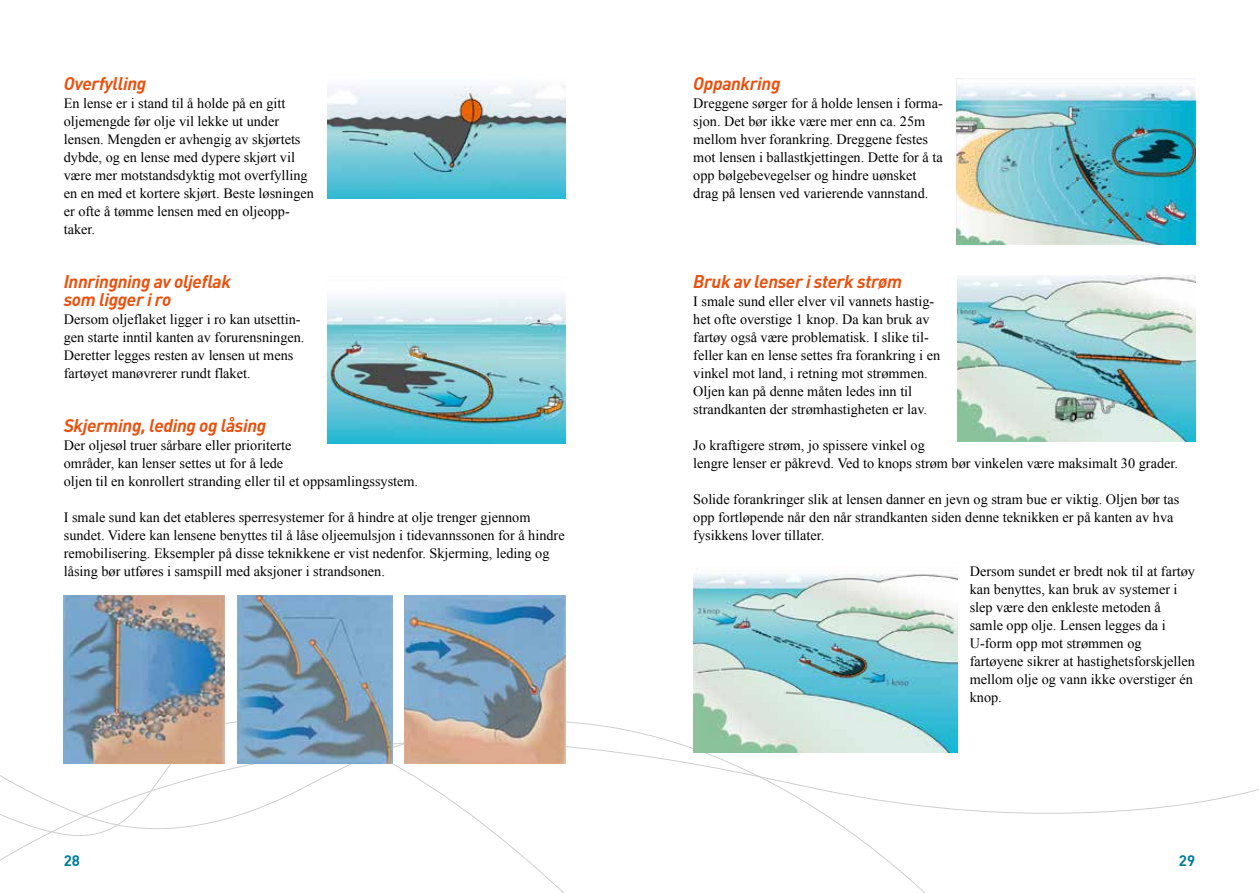
<style>
.page{position:relative;width:1259px;height:893px;background:#fff}
.page>*{position:absolute;margin:0;border:0;box-sizing:border-box;transform-origin:0 0}
.t1{font:italic 700 18px/18px "DIN";letter-spacing:-.02em;color:#e9510e}
.t2{font:700 15px "DIN";color:#007d96}
.t3{font:14.25px/18px "Times New Roman";color:#000}
</style>
<div class="page">
<svg style="left:0;top:707px;width:938px;height:186px"></svg>
<img style="left:327px;top:295px;width:239px;height:149px">
<img style="left:327px;top:85px;width:239px;height:113px">
<img style="left:64px;top:595px;width:161px;height:169px">
<img style="left:237px;top:595px;width:155px;height:169px">
<img style="left:404px;top:595px;width:161px;height:169px">
<img style="left:693px;top:573px;width:264px;height:179px">
<img style="left:957px;top:276px;width:238px;height:166px">
<img style="left:956px;top:79px;width:239px;height:166px">
<p class="t1" style="left:64px;top:74px;width:84px">Overfylling</p>
<p class="t3" style="left:64px;top:94px;width:252px">En lense er i stand til å holde på en gitt oljemengde før olje vil lekke ut under lensen. Mengden er avhengig av skjørtets dybde, og en lense med dypere skjørt vil være mer motstandsdyktig mot overfylling en en med et kortere skjørt. Beste løsningen er ofte å tømme lensen med en oljeopp&shy;taker.</p>
<p class="t1" style="left:64px;top:272px;width:169px">Innringning av oljeflak som ligger i ro</p>
<p class="t3" style="left:64px;top:310px;width:242px">Dersom oljeflaket ligger i ro kan utsettin&shy;gen starte inntil kanten av forurensningen.<br>Deretter legges resten av lensen ut mens fartøyet manøvrerer rundt flaket.</p>
<p class="t1" style="left:64px;top:416px;width:204px">Skjerming, leding og låsing</p>
<p class="t3" style="left:64px;top:436px;width:356px">Der oljesøl truer sårbare eller prioriterte<br>områder, kan lenser settes ut for å lede<br>oljen til en konrollert stranding eller til et oppsamlingssystem.</p>
<p class="t3" style="left:64px;top:508px;width:502px">I smale sund kan det etableres sperresystemer for å hindre at olje trenger gjennom sundet. Videre kan lensene benyttes til å låse oljeemulsjon i tidevannssonen for å hindre remobilisering. Eksempler på disse teknikkene er vist nedenfor. Skjerming, leding og låsing bør utføres i samspill med aksjoner i strandsonen.</p>
<p class="t1" style="left:693px;top:74px;width:89px">Oppankring</p>
<p class="t3" style="left:693px;top:94px;width:251px">Dreggene sørger for å holde lensen i forma&shy;sjon. Det bør ikke være mer enn ca. 25m mellom hver forankring. Dreggene festes mot lensen i ballastkjettingen. Dette for å ta opp bølgebevegelser og hindre uønsket drag på lensen ved varierende vannstand.</p>
<p class="t1" style="left:693px;top:272px;width:210px">Bruk av lenser i sterk strøm</p>
<p class="t3" style="left:693px;top:292px;width:248px">I smale sund eller elver vil vannets hastig&shy;het ofte overstige 1 knop. Da kan bruk av fartøy også være problematisk. I slike til&shy;feller kan en lense settes fra forankring i en vinkel mot land, i retning mot strømmen.<br>Oljen kan på denne måten ledes inn til strandkanten der strømhastigheten er lav.</p>
<p class="t3" style="left:693px;top:436px;width:486px">Jo kraftigere strøm, jo spissere vinkel og<br>lengre lenser er påkrevd. Ved to knops strøm bør vinkelen være maksimalt 30 grader.</p>
<p class="t3" style="left:693px;top:490px;width:487px">Solide forankringer slik at lensen danner en jevn og stram bue er viktig. Oljen bør tas opp fortløpende når den når strandkanten siden denne teknikken er på kanten av hva fysikkens lover tillater.</p>
<p class="t3" style="left:969px;top:562px;width:227px">Dersom sundet er bredt nok til at fartøy kan benyttes, kan bruk av systemer i slep være den enkleste metoden å samle opp olje. Lensen legges da i<br>U-form opp mot strømmen og fartøyene sikrer at hastighetsforskjellen mellom olje og vann ikke overstiger én knop.</p>
<p class="t2" style="left:64px;top:851px;width:18px">28</p>
<p class="t2" style="left:1179px;top:851px;width:18px">29</p>
</div>
